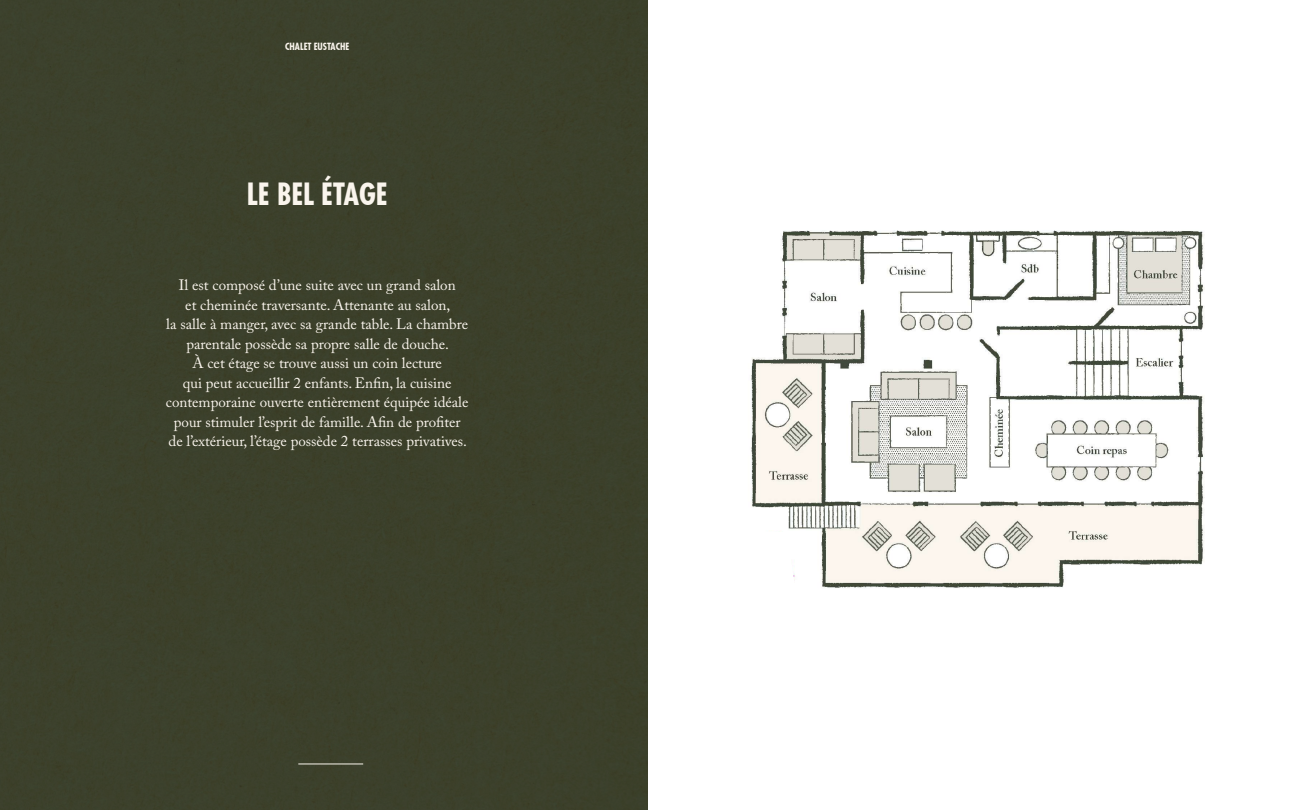
<style>
.page{position:relative;width:1296px;height:810px;background:#fff}
.page>*{position:absolute;margin:0;border:0;box-sizing:border-box;transform-origin:0 0}
.t1{font:700 condensed 30px "Futura LT Pro";color:#faf5ed}
.t2{font:15px/19.5px "Adobe Caslon Pro";color:#faf5ed;text-align:center}
.t3{font:700 condensed 9.75px "Futura LT Pro";color:#faf5ed}
</style>
<div class="page">
<div style="left:0;top:0;width:648px;height:810px;background:#3c402c"></div>
<img style="left:751px;top:230px;width:454px;height:358px">
<hr style="left:298px;top:764px;width:65px;height:1px;background:#faf5ed">
<p class="t3" style="left:285px;top:40px;width:66px">CHALET EUSTACHE</p>
<h1 class="t1" style="left:247px;top:174px;width:142px">LE BEL ÉTAGE</h1>
<p class="t2" style="left:166px;top:275px;width:304px">Il est composé d’une suite avec un grand salon<br>et cheminée traversante. Attenante au salon,<br>la salle à manger, avec sa grande table. La chambre parentale possède sa propre salle de douche.<br>À cet étage se trouve aussi un coin lecture<br>qui peut accueillir 2 enfants. Enfin, la cuisine contemporaine ouverte entièrement équipée idéale pour stimuler l’esprit de famille. Afin de profiter de l’extérieur, l’étage possède 2 terrasses privatives.</p>
</div>
